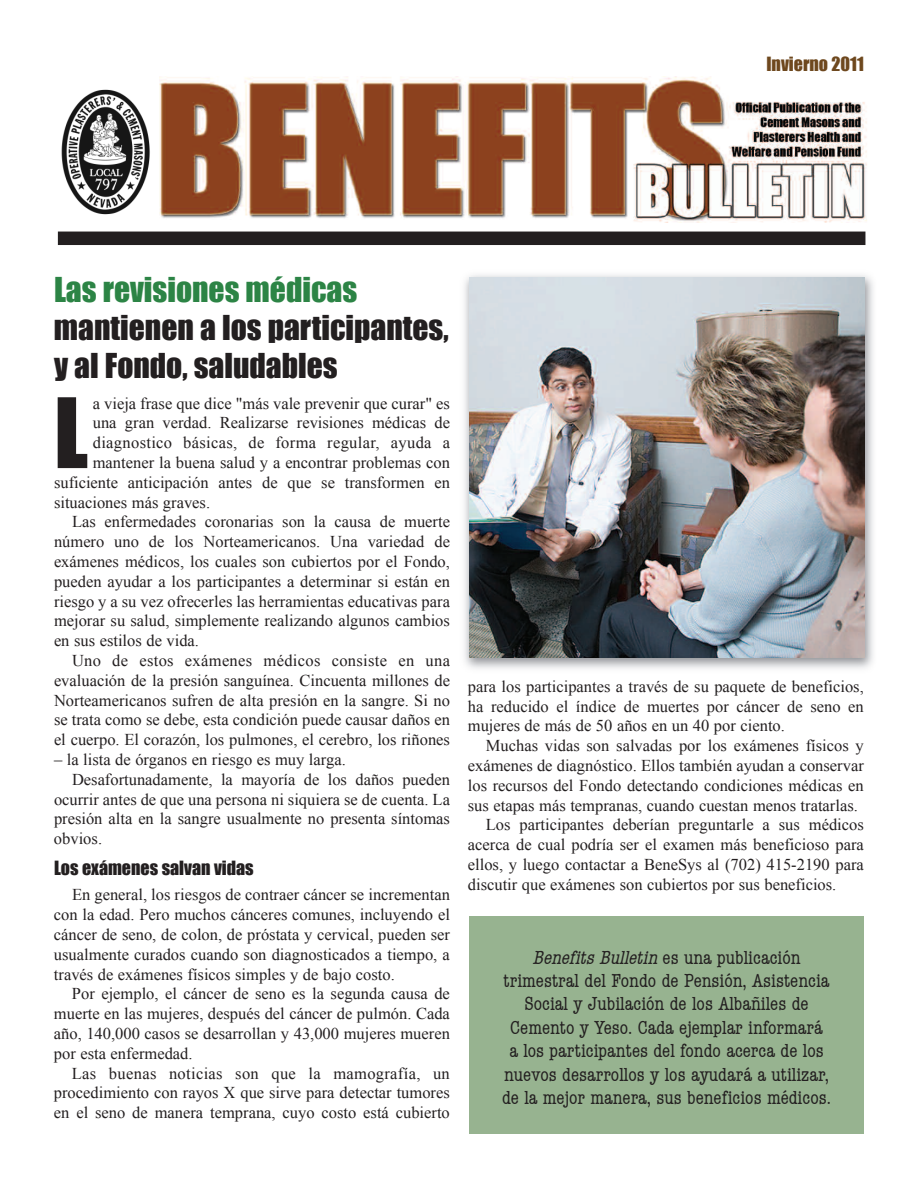
<style>
.page{position:relative;width:918px;height:1188px;background:#fff}
.page>*{position:absolute;margin:0;border:0;box-sizing:border-box;transform-origin:0 0}
.t1{font:89.55px "Impact";color:#231f20}
.t2{font:31.5px/37.8px "Impact";color:#231f20}
.t3{font:31.5px "Impact";color:#2c8445}
.t4{font:condensed 19.5px/23.4px "American Typewriter";color:#231f20;text-align:center}
.t5{font:18px "Impact";color:#231f20}
.t6{font:18px "Impact";color:#6e481e}
.t7{font:16.5px/19.8px "Times New Roman";color:#231f20;text-align:justify}
.t8{font:16.5px "Times New Roman";letter-spacing:.02em;color:#231f20}
.s1{font-style:italic}
</style>
<div class="page">
<img style="left:159px;top:77px;width:708px;height:145px">
<div style="left:469px;top:916px;width:395px;height:218px;background:#97b390"></div>
<div style="left:58px;top:232px;width:807px;height:13px;background:#231f20"></div>
<img style="left:61px;top:89px;width:89px;height:126px">
<img style="left:464px;top:275px;width:409px;height:394px">
<img style="left:469px;top:278px;width:395px;height:380px">
<p class="t6" style="left:766px;top:53px;width:99px">Invierno 2011</p>
<h2 class="t3" style="left:54px;top:270px;width:305px">Las revisiones médicas</h2>
<h2 class="t2" style="left:54px;top:308px;width:396px">mantienen a los participantes, y al Fondo, saludables</h2>
<h1 class="t1" style="left:54px;top:378px;width:36px">L</h1>
<p class="t7" style="left:93px;top:393px;width:359px">a vieja frase que dice "más vale prevenir que curar" es</p>
<p class="t7" style="left:93px;top:413px;width:359px">una gran verdad. Realizarse revisiones médicas de</p>
<p class="t8" style="left:93px;top:434px;width:359px">diagnostico básicas, de forma regular, ayuda a</p>
<p class="t7" style="left:93px;top:453px;width:359px">mantener la buena salud y a encontrar problemas con</p>
<p class="t7" style="left:54px;top:472px;width:397px">suficiente anticipación antes de que se transformen en</p>
<p class="t7" style="left:54px;top:492px;width:158px">situaciones más graves.</p>
<p class="t7" style="left:72px;top:512px;width:380px">Las enfermedades coronarias son la causa de muerte</p>
<p class="t7" style="left:54px;top:532px;width:398px">número uno de los Norteamericanos. Una variedad de</p>
<p class="t7" style="left:54px;top:552px;width:397px">exámenes médicos, los cuales son cubiertos por el Fondo,</p>
<p class="t7" style="left:54px;top:571px;width:397px">pueden ayudar a los participantes a determinar si están en</p>
<p class="t7" style="left:54px;top:591px;width:398px">riesgo y a su vez ofrecerles las herramientas educativas para</p>
<p class="t7" style="left:54px;top:611px;width:397px">mejorar su salud, simplemente realizando algunos cambios</p>
<p class="t7" style="left:54px;top:631px;width:147px">en sus estilos de vida.</p>
<p class="t8" style="left:72px;top:651px;width:380px">Uno de estos exámenes médicos consiste en una</p>
<p class="t7" style="left:54px;top:670px;width:397px">evaluación de la presión sanguínea. Cincuenta millones de</p>
<p class="t7" style="left:54px;top:690px;width:397px">Norteamericanos sufren de alta presión en la sangre. Si no</p>
<p class="t7" style="left:54px;top:710px;width:397px">se trata como se debe, esta condición puede causar daños en</p>
<p class="t7" style="left:54px;top:730px;width:397px">el cuerpo. El corazón, los pulmones, el cerebro, los riñones</p>
<p class="t7" style="left:54px;top:750px;width:293px">– la lista de órganos en riesgo es muy larga.</p>
<p class="t7" style="left:72px;top:769px;width:379px">Desafortunadamente, la mayoría de los daños pueden</p>
<p class="t7" style="left:54px;top:789px;width:398px">ocurrir antes de que una persona ni siquiera se de cuenta. La</p>
<p class="t7" style="left:54px;top:809px;width:397px">presión alta en la sangre usualmente no presenta síntomas</p>
<p class="t7" style="left:54px;top:829px;width:50px">obvios.</p>
<p class="t5" style="left:54px;top:857px;width:201px">Los exámenes salvan vidas</p>
<p class="t7" style="left:54px;top:885px;width:398px;text-indent:18px">En general, los riesgos de contraer cáncer se incrementan con la edad. Pero muchos cánceres comunes, incluyendo el cáncer de seno, de colon, de próstata y cervical, pueden ser usualmente curados cuando son diagnosticados a tiempo, a través de exámenes físicos simples y de bajo costo.</p>
<p class="t7" style="left:54px;top:984px;width:398px;text-indent:18px">Por ejemplo, el cáncer de seno es la segunda causa de muerte en las mujeres, después del cáncer de pulmón. Cada año, 140,000 casos se desarrollan y 43,000 mujeres mueren por esta enfermedad.</p>
<p class="t7" style="left:54px;top:1063px;width:398px;text-indent:18px">Las buenas noticias son que la mamografía, un procedimiento con rayos X que sirve para detectar tumores en el seno de manera temprana, cuyo costo está cubierto</p>
<p class="t7" style="left:468px;top:676px;width:397px">para los participantes a través de su paquete de beneficios, ha reducido el índice de muertes por cáncer de seno en mujeres de más de 50 años en un 40 por ciento.</p>
<p class="t7" style="left:486px;top:736px;width:379px">Muchas vidas son salvadas por los exámenes físicos y</p>
<p class="t7" style="left:468px;top:756px;width:397px">exámenes de diagnóstico. Ellos también ayudan a conservar</p>
<p class="t7" style="left:468px;top:775px;width:397px">los recursos del Fondo detectando condiciones médicas en</p>
<p class="t7" style="left:468px;top:795px;width:392px">sus etapas más tempranas, cuando cuestan menos tratarlas.</p>
<p class="t7" style="left:486px;top:815px;width:379px">Los participantes deberían preguntarle a sus médicos</p>
<p class="t7" style="left:468px;top:835px;width:398px">acerca de cual podría ser el examen más beneficioso para</p>
<p class="t7" style="left:468px;top:855px;width:398px">ellos, y luego contactar a BeneSys al (702) 415-2190 para</p>
<p class="t7" style="left:468px;top:874px;width:370px">discutir que exámenes son cubiertos por sus beneficios.</p>
<p class="t4" style="left:502px;top:946px;width:330px"><span class="s1">BenefitsBulletin</span>es una publicación trimestral del Fondo de Pensión, Asistencia Social y Jubilación de los Albañiles de Cemento y Yeso. Cada ejemplar informará<br>a los participantes del fondo acerca de los nuevos desarrollos y los ayudará a utilizar, de la mejor manera, sus beneficios médicos.</p>
</div>
